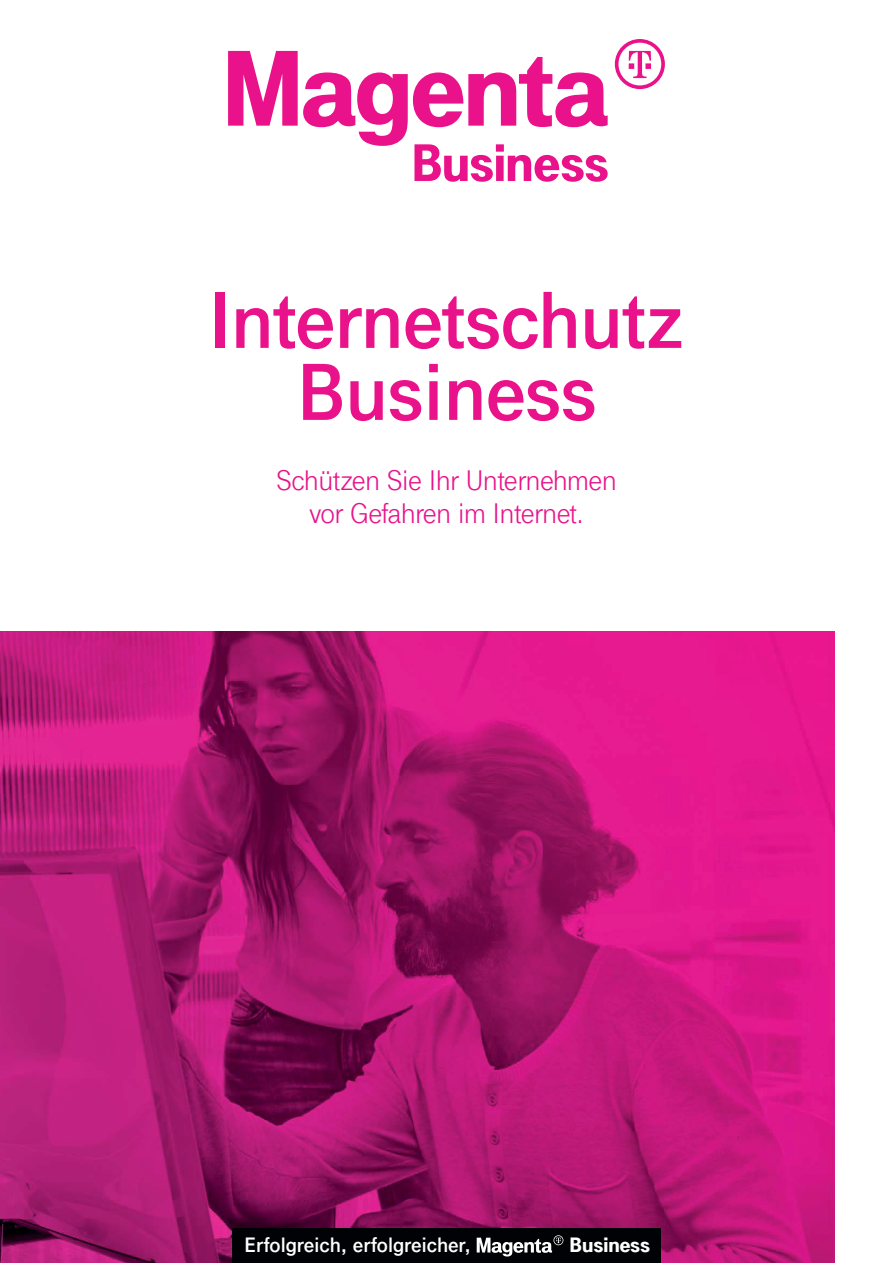
<style>
.page{position:relative;width:893px;height:1263px;background:#fff}
.page>*{position:absolute;margin:0;border:0;box-sizing:border-box;transform-origin:0 0}
.t1{font:700 84px/72px "Tele Grotesk Next";letter-spacing:-.01em;color:#ea128a;text-align:center}
.t2{font:30px/33px "Tele Grotesk Next";letter-spacing:-.02em;color:#ea128a;text-align:center}
.t3{font:700 22.05px "Tele Grotesk Next";letter-spacing:-.01em;color:#fff}
.t4{font:900 22.05px "Tele Grotesk Next";letter-spacing:-.01em;color:#fff}
</style>
<div class="page">
<img style="left:0;top:631px;width:834px;height:632px">
<div style="left:232px;top:1229px;width:429px;height:34px;background:#010205"></div>
<svg style="left:477px;top:1235px;width:86px;height:21px"></svg>
<svg style="left:615px;top:39px;width:50px;height:50px"></svg>
<svg style="left:228px;top:51px;width:380px;height:131px"></svg>
<h1 class="t1" style="left:209px;top:285px;width:477px">Internetschutz<br>Business</h1>
<p class="t2" style="left:276px;top:464px;width:342px">Schützen Sie Ihr Unternehmen vor Gefahren im Internet.</p>
<p class="t3" style="left:244px;top:1233px;width:228px">Erfolgreich, erfolgreicher,</p>
<p class="t4" style="left:569px;top:1233px;width:82px">Business</p>
</div>
